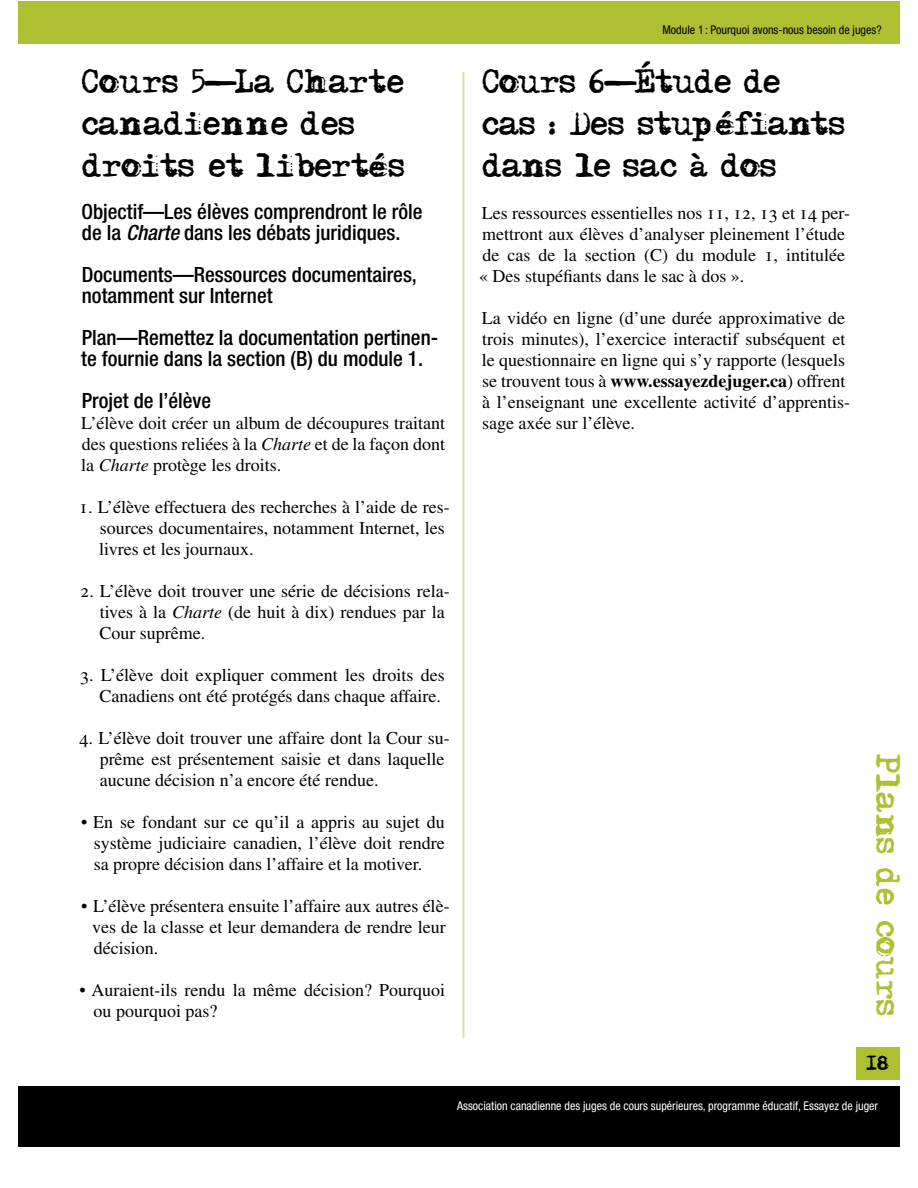
<style>
.page{position:relative;width:918px;height:1188px;background:#fff}
.page>*{position:absolute;margin:0;border:0;box-sizing:border-box;transform-origin:0 0}
.t1{font:30px/42px "Adler accent";letter-spacing:-.03em;color:#000}
.t2{font:30px/42px "Adler accent";color:#000}
.t3{font:30px "Adler accent";color:#aec032}
.t4{font:500 condensed 21px/21px "Helvetica Neue Std";color:#000}
.t5{font:18px/21px "Times LT Std";color:#000}
.t6{font:18px "Adler accent";color:#000}
.t7{font:condensed 12px "Helvetica Neue Std";color:#fff}
.t8{font:condensed 12px "Helvetica Neue Std";color:#000}
.s1{font-style:italic}
.s2{font-weight:700}
</style>
<div class="page">
<div style="left:18px;top:2px;width:882px;height:42px;background:#aec032"></div>
<div style="left:18px;top:1px;width:882px;height:42px;background:#aec032"></div>
<div style="left:18px;top:1086px;width:882px;height:60px;background:#000"></div>
<div style="left:856px;top:1047px;width:44px;height:33px;background:#aec032"></div>
<hr style="left:463px;top:72px;width:1px;height:966px;background:#d5e196">
<h1 class="t2" style="left:80px;top:66px;width:327px">Cours 5—La Charte canadienne des droits et libertés</h1>
<p class="t4" style="left:81px;top:201px;width:343px">Objectif—Les élèves comprendront le rôle de la <span class="s1">Charte</span> dans les débats juridiques.</p>
<p class="t4" style="left:82px;top:264px;width:337px">Documents—Ressources documentaires, notamment sur Internet</p>
<p class="t4" style="left:81px;top:327px;width:358px">Plan—Remettez la documentation pertinen&shy;te fournie dans la section (B) du module 1.</p>
<p class="t4" style="left:82px;top:390px;width:131px">Projet de l’élève</p>
<p class="t5" style="left:81px;top:412px;width:365px;text-align:justify">L’élève doit créer un album de découpures traitant des questions reliées à la <span class="s1">Charte</span> et de la façon dont la <span class="s1">Charte</span> protège les droits.</p>
<p class="t5" style="left:99px;top:496px;width:352px;text-indent:-20px">1. L’élève effectuera des recherches à l’aide de res&shy;sources documentaires, notamment Internet, les livres et les journaux.</p>
<p class="t5" style="left:99px;top:580px;width:352px;text-indent:-19px">2. L’élève doit trouver une série de décisions rela&shy;tives à la <span class="s1">Charte</span> (de huit à dix) rendues par la<br>Cour suprême.</p>
<p class="t5" style="left:80px;top:664px;width:366px;text-align:right">3. L’élève doit expliquer comment les droits des<br>Canadiens ont été protégés dans chaque affaire.</p>
<p class="t5" style="left:100px;top:727px;width:352px;text-indent:-20px">4. L’élève doit trouver une affaire dont la Cour su&shy;prême est présentement saisie et dans laquelle aucune décision n’a encore été rendue.</p>
<p class="t5" style="left:94px;top:811px;width:353px;text-align:justify;text-indent:-12px">• En se fondant sur ce qu’il a appris au sujet du système judiciaire canadien, l’élève doit rendre sa propre décision dans l’affaire et la motiver.</p>
<p class="t5" style="left:92px;top:895px;width:359px;text-indent:-11px">• L’élève présentera ensuite l’affaire aux autres élè&shy;ves de la classe et leur demandera de rendre leur décision.</p>
<p class="t5" style="left:94px;top:979px;width:353px;text-indent:-14px">• Auraient-ils rendu la même décision? Pourquoi ou pourquoi pas?</p>
<p class="t8" style="left:663px;top:23px;width:221px">Module 1 : Pourquoi avons-nous besoin de juges?</p>
<h1 class="t1" style="left:481px;top:66px;width:367px">Cours 6—Étude de<br>cas : Des stupéfiants dans le sac à dos</h1>
<p class="t5" style="left:479px;top:202px;width:373px">Les ressources essentielles nos 11, 12, 13 et 14 per&shy;mettront aux élèves d’analyser pleinement l’étude de cas de la section (C) du module 1, intitulée « Des stupéfiants dans le sac à dos ».</p>
<p class="t5" style="left:482px;top:307px;width:370px">La vidéo en ligne (d’une durée approximative de trois minutes), l’exercice interactif subséquent et le questionnaire en ligne qui s’y rapporte (lesquels se trouvent tous à <span class="s2">www.essayezdejuger.ca</span>) offrent à l’enseignant une excellente activité d’apprentis&shy;sage axée sur l’élève.</p>
<h1 class="t3" style="left:900px;top:754px;width:265px;rotate:90deg">Plans de cours</h1>
<p class="t6" style="left:867px;top:1055px;width:13px">18</p>
<p class="t7" style="left:457px;top:1099px;width:423px">Association canadienne des juges de cours supérieures, programme éducatif, Essayez de juger</p>
</div>
